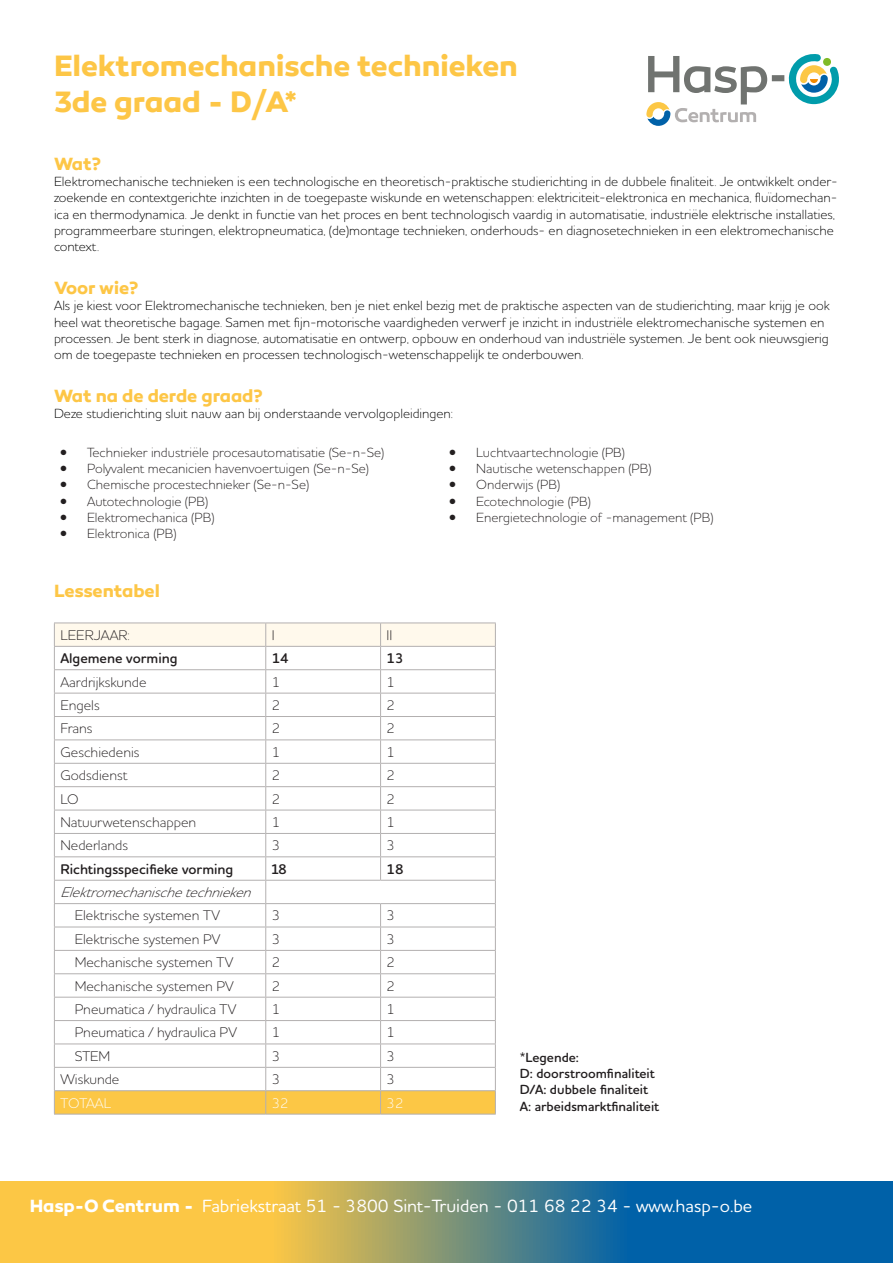
<style>
.page{position:relative;width:893px;height:1263px;background:#fff}
.page>*{position:absolute;margin:0;border:0;box-sizing:border-box;transform-origin:0 0}
.t1{font:700 30px "Canaro";letter-spacing:-.005em;color:#fdc646}
.t2{font:500 18px "Houschka Rounded";color:#fff}
.t3{font:700 18px "Canaro";letter-spacing:-.005em;color:#fdc646}
.t4{font:300 14.25px "Houschka Rounded";color:#231f20}
.t5{font:600 14.25px "Houschka Rounded";color:#231f20}
.t6{font:italic 300 14.25px "Houschka Rounded";color:#231f20}
.t7{font:300 14.25px "Houschka Rounded";color:#fff}
.t8{font:300 13.5px/16.2px "Houschka Rounded";color:#000}
.t9{font:300 13.5px "Houschka Rounded";color:#231f20}
.t10{font:600 13.5px "Houschka Rounded";color:#231f20}
.s1{font-family:"Canaro";font-weight:700}
</style>
<div class="page">
<svg style="left:54px;top:623px;width:442px;height:491px"></svg>
<hr style="left:54px;top:1114px;width:212px;height:1px;background:#b3b0b0">
<hr style="left:266px;top:1114px;width:115px;height:1px;background:#b3b0b0">
<hr style="left:381px;top:1114px;width:115px;height:1px;background:#b3b0b0">
<svg style="left:646px;top:54px;width:193px;height:72px"></svg>
<svg style="left:0;top:1181px;width:893px;height:82px;background:#7f9476"></svg>
<p class="t1" style="left:54px;top:48px;width:465px">Elektromechanische technieken</p>
<p class="t1" style="left:54px;top:84px;width:244px">3de graad - D/A*</p>
<p class="t3" style="left:54px;top:153px;width:48px">Wat?</p>
<p class="t8" style="left:54px;top:173px;width:785px">Elektromechanische technieken is een technologische en theoretisch-praktische studierichting in de dubbele finaliteit. Je ontwikkelt onder&shy;zoekende en contextgerichte inzichten in de toegepaste wiskunde en wetenschappen: elektriciteit-elektronica en mechanica, fluïdomechan&shy;ica en thermodynamica. Je denkt in functie van het proces en bent technologisch vaardig in automatisatie, industriële elektrische installaties, programmeerbare sturingen, elektropneumatica, (de)montage technieken, onderhouds- en diagnosetechnieken in een elektromechanische context.</p>
<p class="t3" style="left:54px;top:277px;width:86px">Voor wie?</p>
<p class="t8" style="left:54px;top:297px;width:777px">Als je kiest voor Elektromechanische technieken, ben je niet enkel bezig met de praktische aspecten van de studierichting, maar krijg je ook heel wat theoretische bagage. Samen met fijn-motorische vaardigheden verwerf je inzicht in industriële elektromechanische systemen en processen. Je bent sterk in diagnose, automatisatie en ontwerp, opbouw en onderhoud van industriële systemen. Je bent ook nieuwsgierig om de toegepaste technieken en processen technologisch-wetenschappelijk te onderbouwen.</p>
<p class="t3" style="left:54px;top:385px;width:210px">Wat na de derde graad?</p>
<p class="t8" style="left:54px;top:405px;width:401px">Deze studierichting sluit nauw aan bij onderstaande vervolgopleidingen:</p>
<p class="t9" style="left:60px;top:443px;width:326px">• Technieker industriële procesautomatisatie (Se-n-Se)</p>
<p class="t9" style="left:60px;top:460px;width:311px">• Polyvalent mecanicien havenvoertuigen (Se-n-Se)</p>
<p class="t9" style="left:60px;top:476px;width:251px">• Chemische procestechnieker (Se-n-Se)</p>
<p class="t9" style="left:60px;top:492px;width:150px">• Autotechnologie (PB)</p>
<p class="t9" style="left:60px;top:508px;width:156px">• Elektromechanica (PB)</p>
<p class="t9" style="left:60px;top:524px;width:118px">• Elektronica (PB)</p>
<p class="t9" style="left:449px;top:443px;width:177px">• Luchtvaartechnologie (PB)</p>
<p class="t9" style="left:449px;top:460px;width:204px">• Nautische wetenschappen (PB)</p>
<p class="t9" style="left:449px;top:476px;width:112px">• Onderwijs (PB)</p>
<p class="t9" style="left:449px;top:492px;width:143px">• Ecotechnologie (PB)</p>
<p class="t9" style="left:449px;top:508px;width:266px">• Energietechnologie of -management (PB)</p>
<p class="t3" style="left:54px;top:580px;width:107px">Lessentabel</p>
<p class="t4" style="left:60px;top:625px;width:71px">LEERJAAR:</p>
<p class="t4" style="left:272px;top:625px;width:4px">I</p>
<p class="t4" style="left:387px;top:625px;width:7px">II</p>
<p class="t5" style="left:60px;top:649px;width:119px">Algemene vorming</p>
<p class="t5" style="left:272px;top:649px;width:19px">14</p>
<p class="t5" style="left:387px;top:649px;width:19px">13</p>
<p class="t4" style="left:60px;top:672px;width:88px">Aardrijkskunde</p>
<p class="t4" style="left:272px;top:672px;width:10px">1</p>
<p class="t4" style="left:387px;top:672px;width:10px">1</p>
<p class="t4" style="left:60px;top:696px;width:41px">Engels</p>
<p class="t4" style="left:272px;top:696px;width:10px">2</p>
<p class="t4" style="left:387px;top:696px;width:10px">2</p>
<p class="t4" style="left:60px;top:719px;width:34px">Frans</p>
<p class="t4" style="left:272px;top:719px;width:10px">2</p>
<p class="t4" style="left:387px;top:719px;width:10px">2</p>
<p class="t4" style="left:60px;top:742px;width:81px">Geschiedenis</p>
<p class="t4" style="left:272px;top:742px;width:10px">1</p>
<p class="t4" style="left:387px;top:742px;width:10px">1</p>
<p class="t4" style="left:60px;top:766px;width:69px">Godsdienst</p>
<p class="t4" style="left:272px;top:766px;width:10px">2</p>
<p class="t4" style="left:387px;top:766px;width:10px">2</p>
<p class="t4" style="left:60px;top:789px;width:20px">LO</p>
<p class="t4" style="left:272px;top:789px;width:10px">2</p>
<p class="t4" style="left:387px;top:789px;width:10px">2</p>
<p class="t4" style="left:60px;top:813px;width:137px">Natuurwetenschappen</p>
<p class="t4" style="left:272px;top:813px;width:10px">1</p>
<p class="t4" style="left:387px;top:813px;width:10px">1</p>
<p class="t4" style="left:60px;top:836px;width:69px">Nederlands</p>
<p class="t4" style="left:272px;top:836px;width:10px">3</p>
<p class="t4" style="left:387px;top:836px;width:10px">3</p>
<p class="t5" style="left:60px;top:859px;width:175px">Richtingsspecifieke vorming</p>
<p class="t5" style="left:272px;top:859px;width:17px">18</p>
<p class="t5" style="left:387px;top:859px;width:19px">18</p>
<p class="t6" style="left:60px;top:883px;width:198px">Elektromechanischetechnieken</p>
<p class="t4" style="left:75px;top:906px;width:147px">Elektrische systemen TV</p>
<p class="t4" style="left:272px;top:906px;width:10px">3</p>
<p class="t4" style="left:387px;top:906px;width:10px">3</p>
<p class="t4" style="left:75px;top:929px;width:147px">Elektrische systemen PV</p>
<p class="t4" style="left:272px;top:929px;width:10px">3</p>
<p class="t4" style="left:387px;top:929px;width:10px">3</p>
<p class="t4" style="left:75px;top:953px;width:160px">Mechanische systemen TV</p>
<p class="t4" style="left:272px;top:953px;width:10px">2</p>
<p class="t4" style="left:387px;top:953px;width:10px">2</p>
<p class="t4" style="left:75px;top:976px;width:161px">Mechanische systemen PV</p>
<p class="t4" style="left:272px;top:976px;width:10px">2</p>
<p class="t4" style="left:387px;top:976px;width:10px">2</p>
<p class="t4" style="left:75px;top:1000px;width:163px">Pneumatica / hydraulica TV</p>
<p class="t4" style="left:272px;top:1000px;width:10px">1</p>
<p class="t4" style="left:387px;top:1000px;width:10px">1</p>
<p class="t4" style="left:75px;top:1023px;width:164px">Pneumatica / hydraulica PV</p>
<p class="t4" style="left:272px;top:1023px;width:10px">1</p>
<p class="t4" style="left:387px;top:1023px;width:10px">1</p>
<p class="t4" style="left:75px;top:1046px;width:37px">STEM</p>
<p class="t4" style="left:272px;top:1046px;width:10px">3</p>
<p class="t4" style="left:387px;top:1046px;width:10px">3</p>
<p class="t4" style="left:60px;top:1070px;width:61px">Wiskunde</p>
<p class="t4" style="left:272px;top:1070px;width:10px">3</p>
<p class="t4" style="left:387px;top:1070px;width:10px">3</p>
<p class="t7" style="left:60px;top:1093px;width:52px">TOTAAL</p>
<p class="t7" style="left:272px;top:1093px;width:19px">32</p>
<p class="t7" style="left:387px;top:1093px;width:19px">32</p>
<p class="t10" style="left:520px;top:1049px;width:61px">*Legende:</p>
<p class="t10" style="left:520px;top:1065px;width:137px">D: doorstroomfinaliteit</p>
<p class="t10" style="left:520px;top:1081px;width:130px">D/A: dubbele finaliteit</p>
<p class="t10" style="left:520px;top:1097px;width:141px">A: arbeidsmarktfinaliteit</p>
<p class="t2" style="left:30px;top:1194px;width:724px"><span class="s1">Hasp-O Centrum -</span> Fabriekstraat 51 - 3800 Sint-Truiden - 011 68 22 34 - www.hasp-o.be</p>
</div>
